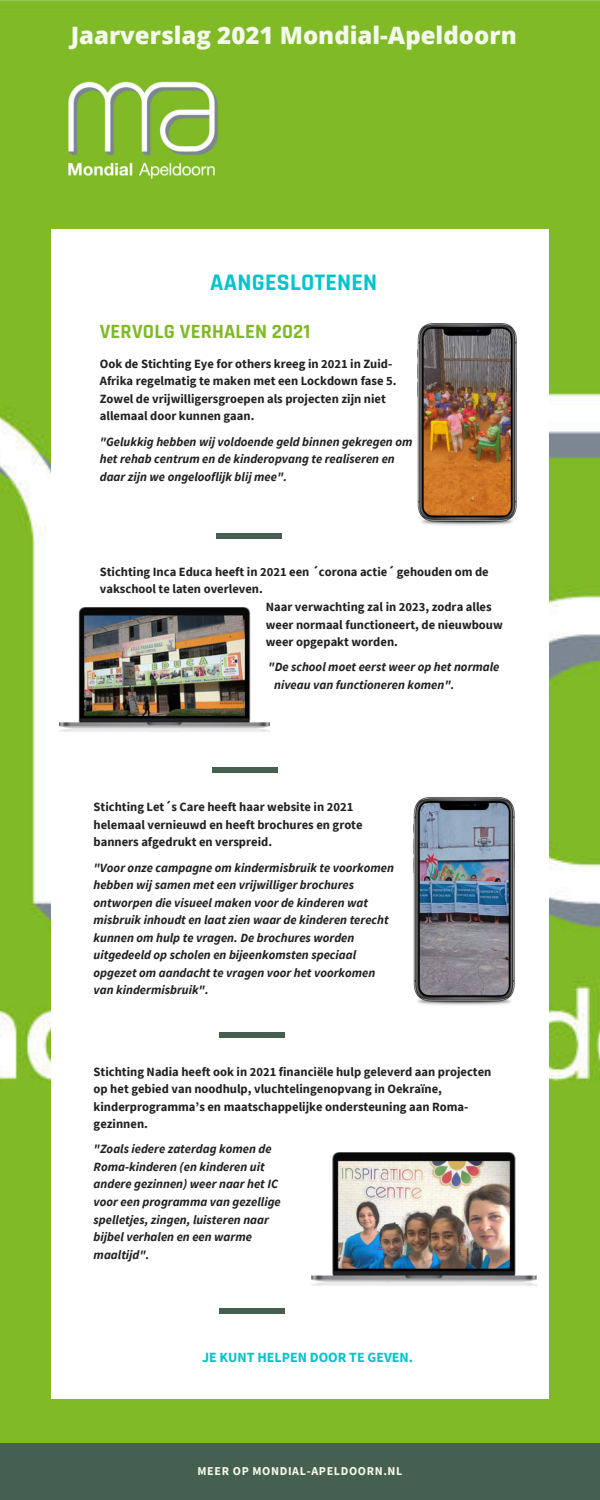
<style>
.page{position:relative;width:600px;height:1500px;background:#fff}
.page>*{position:absolute;margin:0;border:0;box-sizing:border-box;transform-origin:0 0}
.t1{font:800 24px "Open Sans";color:#f4f9eb}
.t2{font:700 24px "Rajdhani";letter-spacing:.01em;color:#00c4cc}
.t3{font:700 20.4px "Rajdhani";letter-spacing:.01em;color:#80b927}
.t4{font:700 14px "Source Sans Pro";color:#00c4cc}
.t5{font:italic 700 12.6px/17.5px "Source Sans Pro";color:#222}
.t6{font:700 12.6px/17.5px "Source Sans Pro";color:#222}
.t7{font:700 12px "Source Sans Pro";letter-spacing:.055em;color:#f4f9eb}
</style>
<div class="page">
<img style="left:0;top:0;width:600px;height:1443px">
<div style="left:51px;top:229px;width:498px;height:1170px;background:#fff"></div>
<div style="left:0;top:1443px;width:600px;height:57px;background:#455f51"></div>
<div style="left:212px;top:767px;width:66px;height:6px;background:#455f51"></div>
<div style="left:219px;top:1032px;width:66px;height:6px;background:#455f51"></div>
<div style="left:219px;top:1308px;width:66px;height:6px;background:#455f51"></div>
<img style="left:51px;top:51px;width:184px;height:167px">
<img style="left:418px;top:323px;width:99px;height:203px">
<div style="left:216px;top:533px;width:66px;height:6px;background:#455f51"></div>
<img style="left:58px;top:607px;width:212px;height:125px">
<img style="left:414px;top:797px;width:101px;height:208px">
<img style="left:311px;top:1152px;width:226px;height:134px">
<h1 class="t1" style="left:71px;top:17px;width:448px">Jaarverslag 2021 Mondial-Apeldoorn</h1>
<h1 class="t2" style="left:210px;top:268px;width:168px">AANGESLOTENEN</h1>
<h2 class="t3" style="left:100px;top:319px;width:212px">VERVOLG VERHALEN 2021</h2>
<p class="t6" style="left:100px;top:355px;width:298px">Ook de Stichting Eye for others kreeg in 2021 in Zuid-Afrika regelmatig te maken met een Lockdown fase 5.<br>Zowel de vrijwilligersgroepen als projecten zijn niet allemaal door kunnen gaan.</p>
<p class="t5" style="left:100px;top:432px;width:314px">"Gelukkig hebben wij voldoende geld binnen gekregen om het rehab centrum en de kinderopvang te realiseren en daar zijn we ongelooflijk blij mee".</p>
<p class="t6" style="left:100px;top:563px;width:390px">Stichting Inca Educa heeft in 2021 een ´corona actie´ gehouden om de</p>
<p class="t6" style="left:100px;top:580px;width:165px">vakschool te laten overleven.</p>
<p class="t6" style="left:266px;top:598px;width:227px">Naar verwachting zal in 2023, zodra alles</p>
<p class="t6" style="left:266px;top:615px;width:239px">weer normaal functioneert, de nieuwbouw</p>
<p class="t6" style="left:266px;top:633px;width:134px">weer opgepakt worden.</p>
<p class="t5" style="left:274px;top:658px;width:227px;text-indent:-6px">"De school moet eerst weer op het normale niveau van functioneren komen".</p>
<p class="t6" style="left:94px;top:798px;width:271px">Stichting Let´s Care heeft haar website in 2021 helemaal vernieuwd en heeft brochures en grote banners afgedrukt en verspreid.</p>
<p class="t5" style="left:94px;top:858px;width:302px">"Voor onze campagne om kindermisbruik te voorkomen hebben wij samen met een vrijwilliger brochures ontworpen die visueel maken voor de kinderen wat misbruik inhoudt en laat zien waar de kinderen terecht kunnen om hulp te vragen. De brochures worden uitgedeeld op scholen en bijeenkomsten speciaal opgezet om aandacht te vragen voor het voorkomen van kindermisbruik".</p>
<p class="t6" style="left:94px;top:1062px;width:399px">Stichting Nadia heeft ook in 2021 financiële hulp geleverd aan projecten op het gebied van noodhulp, vluchtelingenopvang in Oekraïne, kinderprogramma’s en maatschappelijke ondersteuning aan Roma&shy;gezinnen.</p>
<p class="t5" style="left:94px;top:1140px;width:189px">"Zoals iedere zaterdag komen de<br>Roma-kinderen (en kinderen uit andere gezinnen) weer naar het IC voor een programma van gezellige spelletjes, zingen, luisteren naar bijbel verhalen en een warme maaltijd".</p>
<p class="t4" style="left:202px;top:1348px;width:213px">JE KUNT HELPEN DOOR TE GEVEN.</p>
<p class="t7" style="left:198px;top:1463px;width:206px">MEER OP MONDIAL-APELDOORN.NL</p>
</div>
